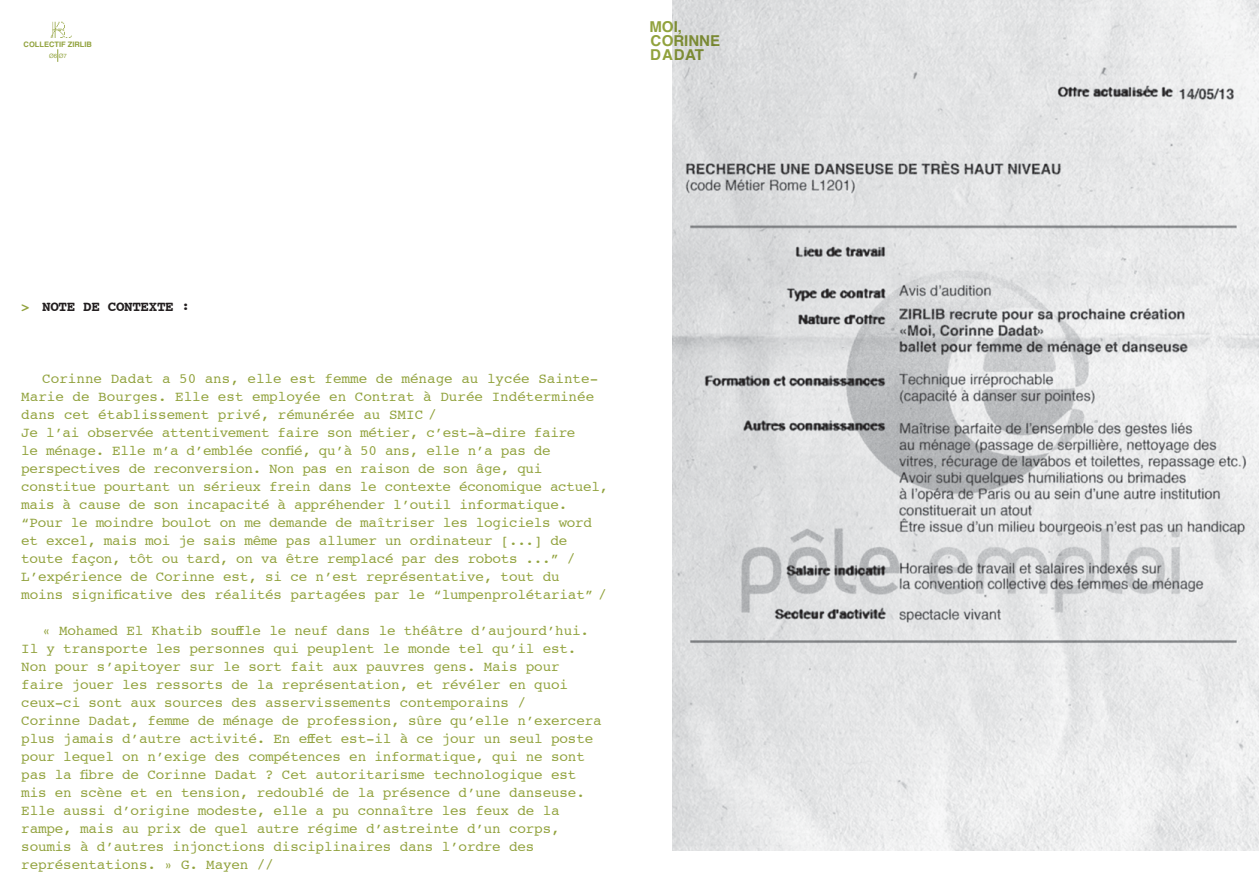
<style>
.page{position:relative;width:1259px;height:893px;background:#fff}
.page>*{position:absolute;margin:0;border:0;box-sizing:border-box;transform-origin:0 0}
.t1{font:700 15px/14.2px "Helvetica";color:#91a23d}
.t2{font:14.25px/18px "Courier";letter-spacing:-.01em;color:#91a23d}
.t3{font:700 14.25px "Courier";letter-spacing:-.025em;color:#231f20}
.t4{font:700 7.5px "Helvetica";color:#91a23d}
.t5{font:6px "Helvetica";color:#91a23d}
.s1{font-size:13.5px;color:#91a23d}
</style>
<div class="page">
<img style="left:672px;top:0;width:587px;height:850px">
<img style="left:51px;top:21px;width:20px;height:16px">
<svg style="left:57px;top:49px;width:1px;height:13px"></svg>
<p class="t4" style="left:24px;top:38px;width:70px">COLLECTIF ZIRLIB</p>
<p class="t5" style="left:49px;top:51px;width:19px">ø6 ø7</p>
<p class="t1" style="left:649px;top:20px;width:72px">MOI,<br>CORINNE<br>DADAT</p>
<p class="t3" style="left:21px;top:295px;width:170px"><span class="s1">&gt;</span> Note de contexte :</p>
<p class="t2" style="left:21px;top:369px;width:588px;text-indent:21px">Corinne Dadat a 50 ans, elle est femme de ménage au lycée Sainte-Marie de Bourges. Elle est employée en Contrat à Durée Indéterminée dans cet établissement privé, rémunérée au SMIC /<br>Je l’ai observée attentivement faire son métier, c’est-à-dire faire<br>le ménage. Elle m’a d’emblée confié, qu’à 50 ans, elle n’a pas de perspectives de reconversion. Non pas en raison de son âge, qui constitue pourtant un sérieux frein dans le contexte économique actuel, mais à cause de son incapacité à appréhender l’outil informatique. “Pour le moindre boulot on me demande de maîtriser les logiciels word et excel, mais moi je sais même pas allumer un ordinateur [...] de toute façon, tôt ou tard, on va être remplacé par des robots ...” / L’expérience de Corinne est, si ce n’est représentative, tout du<br>moins significative des réalités partagées par le “lumpenprolétariat” /</p>
<p class="t2" style="left:21px;top:621px;width:582px;text-indent:21px">« Mohamed El Khatib souffle le neuf dans le théâtre d’aujourd’hui.<br>Il y transporte les personnes qui peuplent le monde tel qu’il est.<br>Non pour s’apitoyer sur le sort fait aux pauvres gens. Mais pour faire jouer les ressorts de la représentation, et révéler en quoi ceux-ci sont aux sources des asservissements contemporains /<br>Corinne Dadat, femme de ménage de profession, sûre qu’elle n’exercera plus jamais d’autre activité. En effet est-il à ce jour un seul poste pour lequel on n’exige des compétences en informatique, qui ne sont pas la fibre de Corinne Dadat ? Cet autoritarisme technologique est mis en scène et en tension, redoublé de la présence d’une danseuse.<br>Elle aussi d’origine modeste, elle a pu connaître les feux de la rampe, mais au prix de quel autre régime d’astreinte d’un corps, soumis à d’autres injonctions disciplinaires dans l’ordre des représentations. » G. Mayen //</p>
</div>
